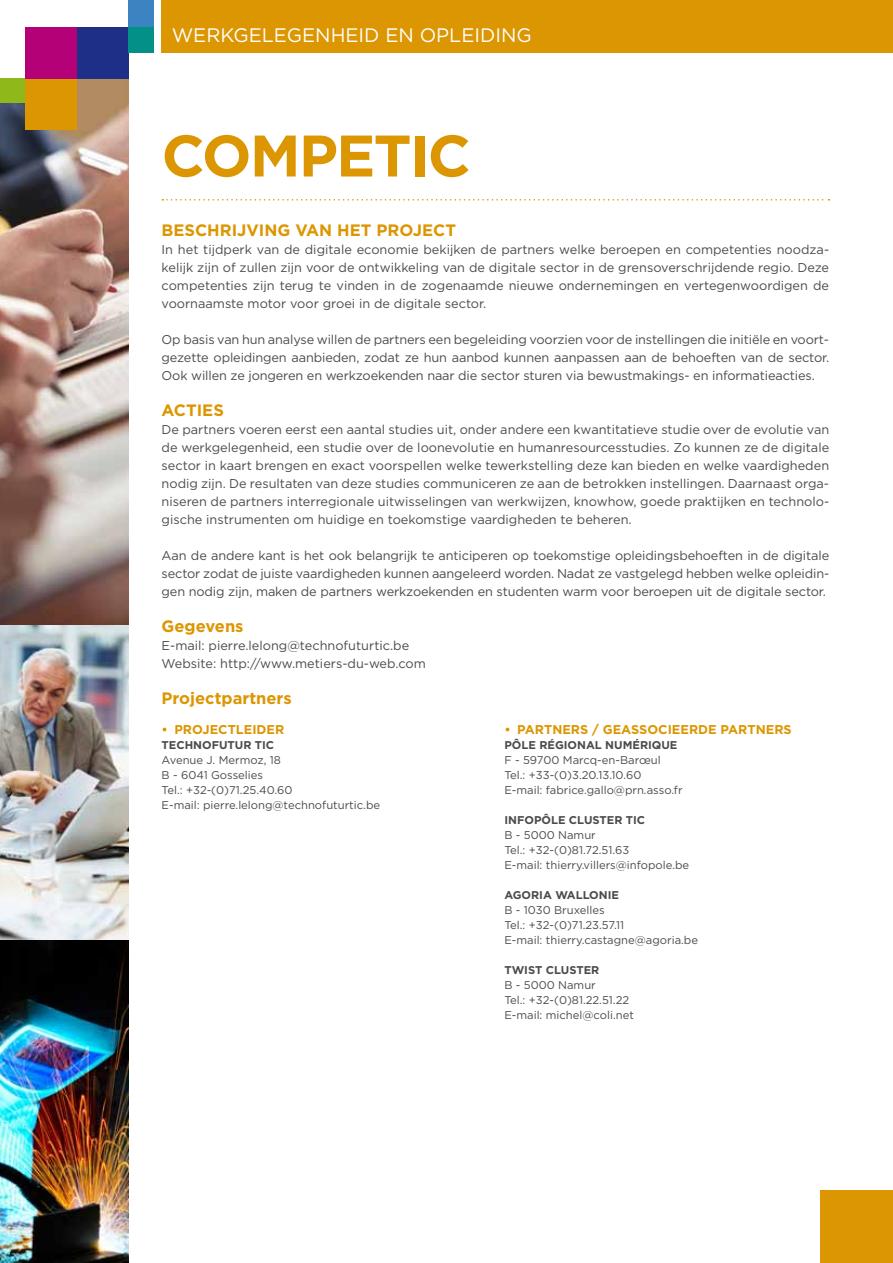
<style>
.page{position:relative;width:893px;height:1263px;background:#fff}
.page>*{position:absolute;margin:0;border:0;box-sizing:border-box;transform-origin:0 0}
.t1{font:700 58.5px "Gotham";letter-spacing:-.03em;color:#dc9601}
.t2{font:19.5px "Gotham";color:#fff}
.t3{font:700 16.5px "Gotham";color:#dc9601}
.t4{font:12.75px/18px "Gotham";color:#4b4b4d;text-align:justify}
.t5{font:700 12.75px "Gotham";color:#dc9601}
.t6{font:11.25px/15px "Gotham";color:#4b4b4d}
.t7{font:700 11.25px "Gotham";color:#4b4b4d}
</style>
<div class="page">
<img style="left:0;top:79px;width:128px;height:1184px">
<div style="left:0;top:78px;width:26px;height:25px;background:#8fb91a"></div>
<div style="left:26px;top:78px;width:51px;height:52px;background:#dc9601"></div>
<div style="left:26px;top:27px;width:51px;height:51px;background:#b40178"></div>
<div style="left:77px;top:27px;width:51px;height:51px;background:#1d2f86"></div>
<div style="left:128px;top:0;width:26px;height:27px;background:#3c84c1"></div>
<div style="left:128px;top:27px;width:26px;height:26px;background:#029089"></div>
<div style="left:821px;top:1191px;width:72px;height:72px;background:#dc9601"></div>
<div style="left:162px;top:0;width:731px;height:53px;background:#dc9601"></div>
<svg style="left:162px;top:199px;width:667px;height:2px"></svg>
<h2 class="t2" style="left:172px;top:23px;width:362px">Werkgelegenheid en opleiding</h2>
<h1 class="t1" style="left:162px;top:117px;width:311px">COMPETIC</h1>
<p class="t3" style="left:162px;top:219px;width:273px">BESCHRIJVI NG VAN HET PROJECT</p>
<p class="t4" style="left:162px;top:240px;width:669px">In het tijdperk van de digitale economie bekijken de partners welke beroepen en competenties noodza&shy;kelijk zijn of zullen zijn voor de ontwikkeling van de digitale sector in de grensoverschrijdende regio. Deze competenties zijn terug te vinden in de zogenaamde nieuwe ondernemingen en vertegenwoordigen de voornaamste motor voor groei in de digitale sector.</p>
<p class="t4" style="left:162px;top:330px;width:669px">Op basis van hun analyse willen de partners een begeleiding voorzien voor de instellingen die initiële en voort&shy;gezette opleidingen aanbieden, zodat ze hun aanbod kunnen aanpassen aan de behoeften van de sector.<br>Ook willen ze jongeren en werkzoekenden naar die sector sturen via bewustmakings- en informatieacties.</p>
<p class="t3" style="left:162px;top:399px;width:12px">ACTIE</p>
<p class="t3" style="left:213px;top:399px;width:12px">S</p>
<p class="t4" style="left:162px;top:420px;width:669px">De partners voeren eerst een aantal studies uit, onder andere een kwantitatieve studie over de evolutie van de werkgelegenheid, een studie over de loonevolutie en humanresourcesstudies. Zo kunnen ze de digitale sector in kaart brengen en exact voorspellen welke tewerkstelling deze kan bieden en welke vaardigheden nodig zijn. De resultaten van deze studies communiceren ze aan de betrokken instellingen. Daarnaast orga&shy;niseren de partners interregionale uitwisselingen van werkwijzen, knowhow, goede praktijken en technolo&shy;gische instrumenten om huidige en toekomstige vaardigheden te beheren.</p>
<p class="t4" style="left:162px;top:546px;width:669px">Aan de andere kant is het ook belangrijk te anticiperen op toekomstige opleidingsbehoeften in de digitale sector zodat de juiste vaardigheden kunnen aangeleerd worden. Nadat ze vastgelegd hebben welke opleidin&shy;gen nodig zijn, maken de partners werkzoekenden en studenten warm voor beroepen uit de digitale sector.</p>
<p class="t3" style="left:162px;top:615px;width:83px">GEGEVENS</p>
<p class="t4" style="left:162px;top:636px;width:266px">E-mail: pierre.lelong@technofuturtic.be<br>Website: http://www.metiers-du-web.com</p>
<p class="t3" style="left:162px;top:687px;width:132px">PROJECTPARTNERS</p>
<p class="t5" style="left:162px;top:721px;width:58px">• PROJECT</p>
<p class="t5" style="left:236px;top:721px;width:50px">LEI DER</p>
<p class="t7" style="left:162px;top:738px;width:114px">TECHNOFUTUR TIC</p>
<p class="t6" style="left:162px;top:752px;width:220px">Avenue J. Mermoz, 18<br>B - 6041 Gosselies<br>Tel.: +32-(0)71.25.40.60<br>E-mail: pierre.lelong@technofuturtic.be</p>
<p class="t5" style="left:504px;top:721px;width:153px">• PARTNERS / GEASSOCIEE</p>
<p class="t5" style="left:689px;top:721px;width:104px">RDE PARTNERS</p>
<p class="t7" style="left:504px;top:738px;width:173px">PÔLE RÉGIONAL NUM ÉRIQUE</p>
<p class="t6" style="left:504px;top:752px;width:180px">F - 59700 Marcq-en-Barœul<br>Tel.: +33-(0)3.20.13.10.60<br>E-mail: fabrice.gallo@prn.asso.fr</p>
<p class="t7" style="left:504px;top:813px;width:22px">INFOP</p>
<p class="t7" style="left:541px;top:813px;width:105px">ÔLE CLUSTER TIC</p>
<p class="t6" style="left:504px;top:827px;width:186px">B - 5000 Namur<br>Tel.: +32-(0)81.72.51.63<br>E-mail: thierry.villers@infopole.be</p>
<p class="t7" style="left:504px;top:888px;width:110px">AGORIA WALLONIE</p>
<p class="t6" style="left:504px;top:902px;width:195px">B - 1030 Bruxelles<br>Tel.: +32-(0)71.23.57.11<br>E-mail: thierry.castagne@agoria.be</p>
<p class="t7" style="left:504px;top:963px;width:96px">TWIST CLUSTE R</p>
<p class="t6" style="left:504px;top:977px;width:131px">B - 5000 Namur<br>Tel.: +32-(0)81.22.51.22<br>E-mail: michel@coli.net</p>
</div>
